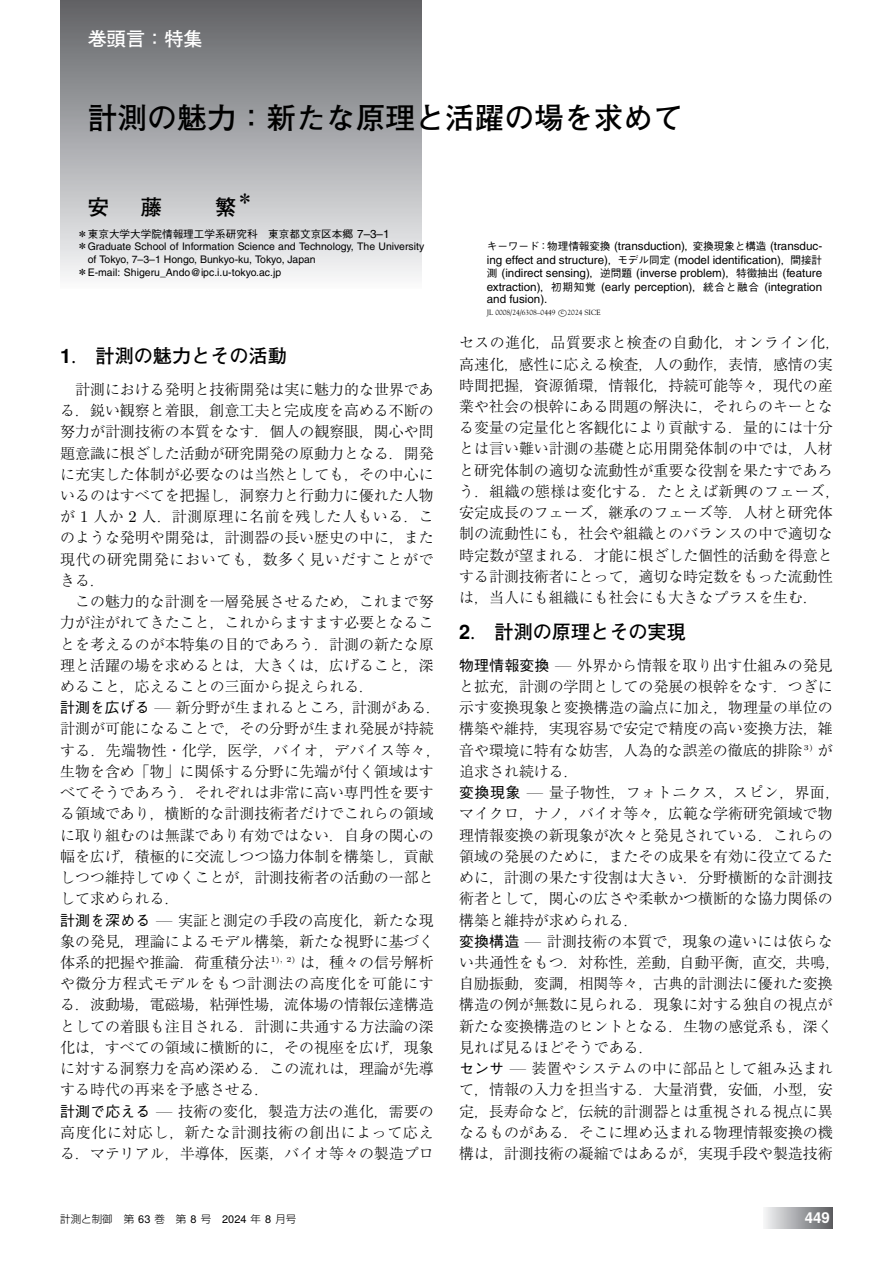
<style>
.page{position:relative;width:893px;height:1263px;background:#fff}
.page>*{position:absolute;margin:0;border:0;box-sizing:border-box;transform-origin:0 0}
.t1{font:700 29.7px "Futo Go B101 Pr 6 N";color:#000}
.t2{font:700 21.3px "Futo Go B101 Pr 6 N";color:#000}
.t3{font:700 19.2px "Futo Go B101 Pr 6 N";color:#fff}
.t4{font:700 19.05px "Futo Go B101 Pr 6 N";color:#000}
.t5{font:700 16.95px "Futo Go B101 Pr 6 N";color:#000}
.t6{font:300 15px/21.1px "Ryumin Pr 6 N";color:#000}
.t7{font:700 15px "Te X Gyre Heros";color:#fff}
.t8{font:11.55px/13.2px "Helvetica";color:#000;text-align:justify}
.t9{font:500 10.65px "Gothic BBB Pr 6 N";color:#000}
.t10{font:10.5px "Helvetica";color:#000}
.t11{font:300 10.5px "Shin Go Pr 6 N";color:#000}
.t12{font:7.5px "Goudy Std";color:#000}
.s1{font-family:"Helvetica";font-weight:400;font-size:11.55px}
.s2{font-family:"Gothic BBB Pr 6 N";font-weight:500;font-size:10.65px}
.s3{font-family:"Te X Gyre Heros";font-size:19.95px}
.s4{font-family:"Te X Gyre Termes";font-weight:400;font-size:20.85px}
.s5{font-family:"LM Roman 10";font-weight:400;font-size:16.35px}
.s6{font-family:"Gothic BBB Pr 6 N";font-weight:500}
.s7{font-family:"CMSY5"}
.s8{font-family:"Te X Gyre Heros";font-weight:400;font-size:10.95px}
</style>
<div class="page">
<div style="left:60px;top:0;width:362px;height:288px;background:linear-gradient(to bottom,#5f6165,#f8f9fa)"></div>
<div style="left:763px;top:1208px;width:69px;height:20px;background:linear-gradient(to right,#f5f6f8,#5c5d61)"></div>
<p class="t3" style="left:88px;top:29px;width:116px">巻頭言：特集</p>
<h1 class="t1" style="left:88px;top:103px;width:597px">計測の魅力：新たな原理と活躍の場を求めて</h1>
<h2 class="t2" style="left:88px;top:197px;width:23px">安</h2>
<h2 class="t2" style="left:141px;top:197px;width:23px">藤</h2>
<h2 class="t2" style="left:215px;top:197px;width:23px">繁</h2>
<p class="t5" style="left:237px;top:190px;width:19px">＊</p>
<p class="t9" style="left:77px;top:228px;width:314px">＊東京大学大学院情報理工学系研究科　東京都文京区本郷 <span class="s1">7–3–1</span></p>
<p class="t10" style="left:77px;top:243px;width:349px"><span class="s2">＊</span>Graduate School of Information Science and Technology, The University</p>
<p class="t10" style="left:88px;top:256px;width:229px">of Tokyo, 7–3–1 Hongo, Bunkyo-ku, Tokyo, Japan</p>
<p class="t10" style="left:77px;top:269px;width:206px"><span class="s2">＊</span>E-mail: Shigeru_Ando@ipc.i.u-tokyo.ac.jp</p>
<p class="t4" style="left:60px;top:346px;width:228px"><span class="s3">1</span><span class="s4">.</span> 計測の魅力とその活動</p>
<p class="t6" style="left:60px;top:379px;width:375px;text-align:justify;text-indent:15px">計測における発明と技術開発は実に魅力的な世界である．鋭い観察と着眼，創意工夫と完成度を高める不断の努力が計測技術の本質をなす．個人の観察眼，関心や問題意識に根ざした活動が研究開発の原動力となる．開発に充実した体制が必要なのは当然としても，その中心にいるのはすべてを把握し，洞察力と行動力に優れた人物が <span class="s5">1</span> 人か <span class="s5">2</span> 人．計測原理に名前を残した人もいる．このような発明や開発は，計測器の長い歴史の中に，また現代の研究開発においても，数多く見いだすことができる．</p>
<p class="t6" style="left:60px;top:591px;width:383px;text-indent:15px">この魅力的な計測を一層発展させるため，これまで努力が注がれてきたこと，これからますます必要となることを考えるのが本特集の目的であろう．計測の新たな原理と活躍の場を求めるとは，大きくは，広げること，深めること，応えることの三面から捉えられる．<br><span class="s6">計測を広げる</span> <span class="s5">—</span> 新分野が生まれるところ，計測がある．計測が可能になることで，その分野が生まれ発展が持続する．先端物性・化学，医学，バイオ，デバイス等々，生物を含め「物」に関係する分野に先端が付く領域はすべてそうであろう．それぞれは非常に高い専門性を要する領域であり，横断的な計測技術者だけでこれらの領域に取り組むのは無謀であり有効ではない．自身の関心の幅を広げ，積極的に交流しつつ協力体制を構築し，貢献しつつ維持してゆくことが，計測技術者の活動の一部として求められる．<br><span class="s6">計測を深める</span> <span class="s5">—</span> 実証と測定の手段の高度化，新たな現象の発見，理論によるモデル構築，新たな視野に基づく体系的把握や推論．荷重積分法 <sup>1),</sup> <sup>2)</sup> は，種々の信号解析や微分方程式モデルをもつ計測法の高度化を可能にする．波動場，電磁場，粘弾性場，流体場の情報伝達構造としての着眼も注目される．計測に共通する方法論の深化は，すべての領域に横断的に，その視座を広げ，現象に対する洞察力を高め深める．この流れは，理論が先導する時代の再来を予感させる．<br><span class="s6">計測で応える</span> <span class="s5">—</span> 技術の変化，製造方法の進化，需要の高度化に対応し，新たな計測技術の創出によって応える．マテリアル，半導体，医薬，バイオ等々の製造プロ</p>
<p class="t8" style="left:487px;top:241px;width:337px"><span class="s2">キーワード：物理情報変換</span> (transduction)<span class="s2">，変換現象と構造</span> (transduc&shy;ing effect and structure)<span class="s2">，モデル同定</span> (model identification)<span class="s2">，間接計測</span> (indirect sensing)<span class="s2">，逆問題</span> (inverse problem)<span class="s2">，特徴抽出</span> (feature extraction)<span class="s2">，初期知覚</span> (early perception)<span class="s2">，統合と融合</span> (integration and fusion).</p>
<p class="t12" style="left:487px;top:309px;width:115px">JL 0008/24/6308–0449 <span class="s7">⃝</span>c 2024 SICE</p>
<p class="t6" style="left:459px;top:332px;width:383px">セスの進化，品質要求と検査の自動化，オンライン化，高速化，感性に応える検査，人の動作，表情，感情の実時間把握，資源循環，情報化，持続可能等々，現代の産業や社会の根幹にある問題の解決に，それらのキーとなる変量の定量化と客観化により貢献する．量的には十分とは言い難い計測の基礎と応用開発体制の中では，人材と研究体制の適切な流動性が重要な役割を果たすであろう．組織の態様は変化する．たとえば新興のフェーズ，安定成長のフェーズ，継承のフェーズ等．人材と研究体制の流動性にも，社会や組織とのバランスの中で適切な時定数が望まれる．才能に根ざした個性的活動を得意とする計測技術者にとって，適切な時定数をもった流動性は，当人にも組織にも社会にも大きなプラスを生む．</p>
<p class="t4" style="left:459px;top:622px;width:228px"><span class="s3">2</span><span class="s4">.</span> 計測の原理とその実現</p>
<p class="t6" style="left:459px;top:654px;width:383px"><span class="s6">物理情報変換</span> <span class="s5">—</span> 外界から情報を取り出す仕組みの発見と拡充，計測の学問としての発展の根幹をなす．つぎに示す変換現象と変換構造の論点に加え，物理量の単位の構築や維持，実現容易で安定で精度の高い変換方法，雑音や環境に特有な妨害，人為的な誤差の徹底的排除 <sup>3)</sup> が追求され続ける．<br><span class="s6">変換現象</span> <span class="s5">—</span> 量子物性，フォトニクス，スピン，界面，マイクロ，ナノ，バイオ等々，広範な学術研究領域で物理情報変換の新現象が次々と発見されている．これらの領域の発展のために，またその成果を有効に役立てるために，計測の果たす役割は大きい．分野横断的な計測技術者として，関心の広さや柔軟かつ横断的な協力関係の構築と維持が求められる．<br><span class="s6">変換構造</span> <span class="s5">—</span> 計測技術の本質で，現象の違いには依らない共通性をもつ．対称性，差動，自動平衡，直交，共鳴，自励振動，変調，相関等々，古典的計測法に優れた変換構造の例が無数に見られる．現象に対する独自の視点が新たな変換構造のヒントとなる．生物の感覚系も，深く見れば見るほどそうである．<br><span class="s6">センサ</span> <span class="s5">—</span> 装置やシステムの中に部品として組み込まれて，情報の入力を担当する．大量消費，安価，小型，安定，長寿命など，伝統的計測器とは重視される視点に異なるものがある．そこに埋め込まれる物理情報変換の機構は，計測技術の凝縮ではあるが，実現手段や製造技術</p>
<p class="t11" style="left:60px;top:1213px;width:238px">計測と制御 第<span class="s8">63</span>巻 第<span class="s8">8</span>号 <span class="s8">2024</span>年<span class="s8">8</span>月号</p>
<p class="t7" style="left:805px;top:1212px;width:27px">449</p>
</div>
